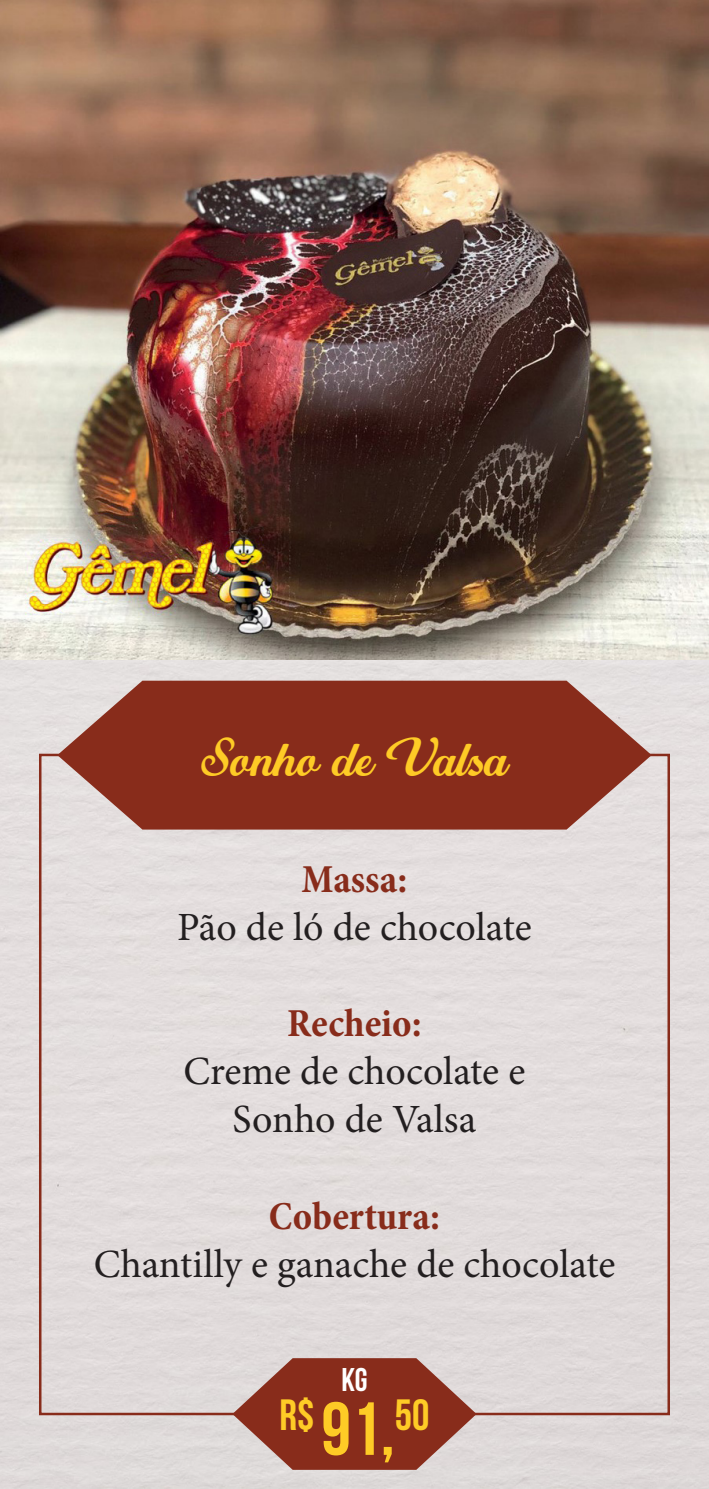
<style>
.page{position:relative;width:709px;height:1489px;background:#fff}
.page>*{position:absolute;margin:0;border:0;box-sizing:border-box;transform-origin:0 0}
.t1{font:45px "Battipaglia Personal Use Only";color:#fecb26}
.t2{font:700 43.75px "Bebas Neue";color:#fecb26}
.t3{font:40px/48px "Minion Pro";letter-spacing:-.005em;color:#231f20;text-align:center}
.t4{font:700 condensed 40px "Minion Pro";color:#882c1b}
.t5{font:700 32.75px "Bebas Neue";color:#fff}
.s1{font-size:75px}
</style>
<div class="page">
<div style="left:0;top:659px;width:709px;height:829px;background:#e2dcdc"></div>
<img style="left:0;top:0;width:709px;height:659px">
<svg style="left:57px;top:680px;width:594px;height:149px;fill:#882c1b"></svg>
<svg style="left:232px;top:1357px;width:244px;height:112px"></svg>
<p class="t1" style="left:201px;top:730px;width:307px">Sonho de Valsa</p>
<p class="t4" style="left:301px;top:852px;width:107px">Massa:</p>
<p class="t3" style="left:177px;top:903px;width:356px">Pão de ló de chocolate</p>
<p class="t4" style="left:287px;top:996px;width:136px">Recheio:</p>
<p class="t3" style="left:184px;top:1047px;width:343px">Creme de chocolate e<br>Sonho de Valsa</p>
<p class="t4" style="left:269px;top:1188px;width:172px">Cobertura:</p>
<p class="t3" style="left:94px;top:1239px;width:523px">Chantilly e ganache de chocolate</p>
<p class="t5" style="left:341px;top:1361px;width:28px">kg</p>
<p class="t2" style="left:280px;top:1390px;width:151px">R$ <span class="s1">91,</span>50</p>
</div>
